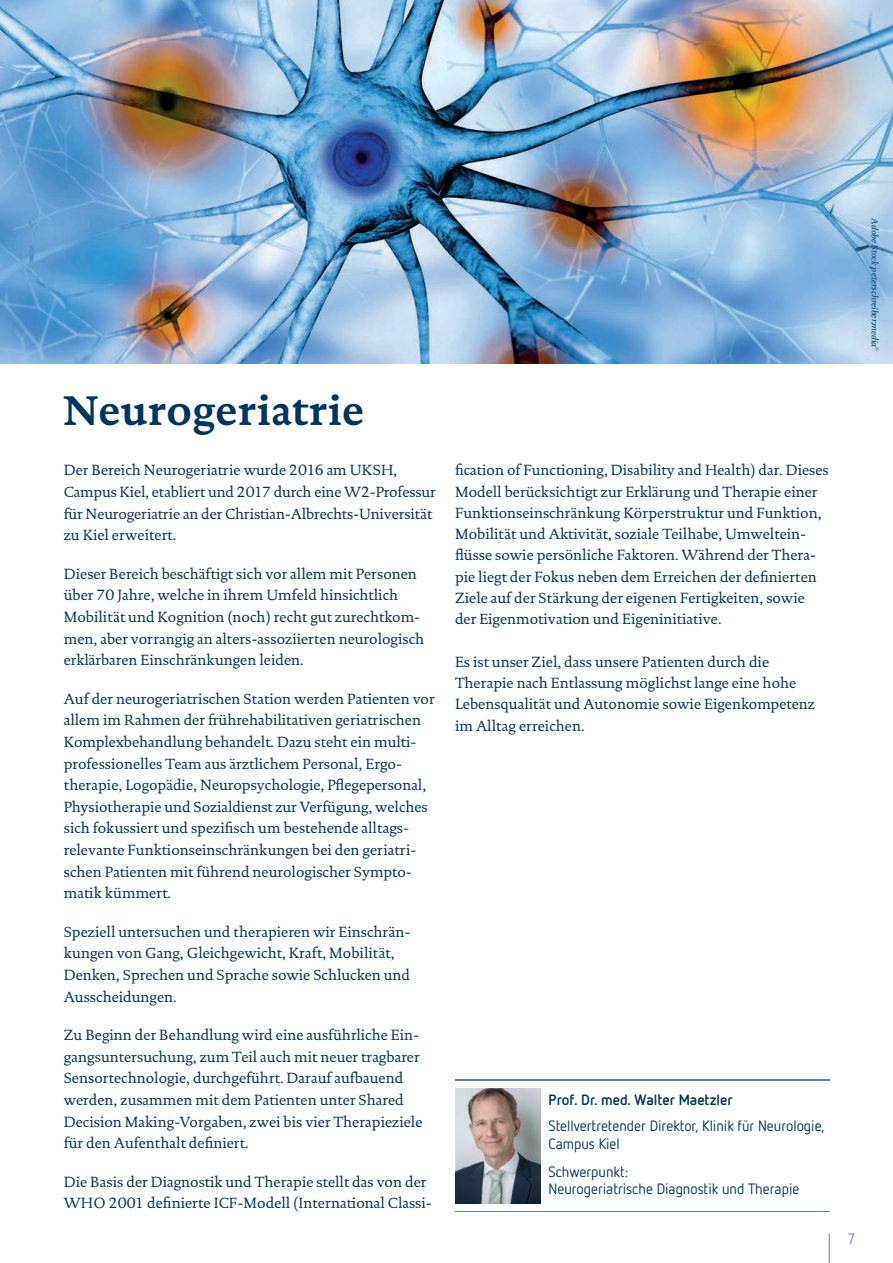
<style>
.page{position:relative;width:893px;height:1263px;background:#fff}
.page>*{position:absolute;margin:0;border:0;box-sizing:border-box;transform-origin:0 0}
.t1{font:700 42px "Documenta Dtl";color:#003562}
.t2{font:15px/21.6px "Documenta Dtl";color:#003562}
.t3{font:15px/18px "Netto OT";color:#003562}
.t4{font:700 15px "Netto OT";color:#003562}
.t5{font:15px "Netto OT";color:#5e7fa5}
.t6{font:italic 9px "Documenta Dtl";color:#003562}
.t7{font:italic 4.5px "Documenta Dtl";color:#003562}
.s1{font-family:"VAG Rounded";font-weight:300}
</style>
<div class="page">
<hr style="left:829px;top:1233px;width:1px;height:30px;background:#5e7fa5">
<hr style="left:455px;top:1079px;width:374px;height:1px;background:#5e7fa5">
<hr style="left:455px;top:1211px;width:374px;height:1px;background:#5e7fa5">
<img style="left:455px;top:1088px;width:85px;height:115px">
<img style="left:0;top:0;width:893px;height:364px">
<h1 class="t1" style="left:64px;top:392px;width:302px">Neurogeriatrie</h1>
<p class="t2" style="left:64px;top:461px;width:373px">Der Bereich Neurogeriatrie wurde 2016 am UKSH, Campus Kiel, etabliert und 2017 durch eine W2-Professur für Neurogeriatrie an der Christian-Albrechts-Universität zu Kiel erweitert.</p>
<p class="t2" style="left:64px;top:564px;width:362px">Dieser Bereich beschäftigt sich vor allem mit Personen über 70 Jahre, welche in ihrem Umfeld hinsichtlich Mobilität und Kognition (noch) recht gut zurechtkom&shy;men, aber vorrangig an alters-assoziierten neurologisch erklärbaren Einschränkungen leiden.</p>
<p class="t2" style="left:64px;top:689px;width:372px">Auf der neurogeriatrischen Station werden Patienten vor allem im Rahmen der frührehabilitativen geriatrischen Komplexbehandlung behandelt. Dazu steht ein multi&shy;professionelles Team aus ärztlichem Personal, Ergo&shy;therapie, Logopädie, Neuropsychologie, Pflegepersonal, Physiotherapie und Sozialdienst zur Verfügung, welches sich fokussiert und spezifisch um bestehende alltags&shy;relevante Funktionseinschränkungen bei den geriatri&shy;schen Patienten mit führend neurologischer Sympto&shy;matik kümmert.</p>
<p class="t2" style="left:64px;top:922px;width:348px">Speziell untersuchen und therapieren wir Einschrän&shy;kungen von Gang, Gleichgewicht, Kraft, Mobilität, Denken, Sprechen und Sprache sowie Schlucken und Ausscheidungen.</p>
<p class="t2" style="left:64px;top:1025px;width:360px">Zu Beginn der Behandlung wird eine ausführliche Ein&shy;gangsuntersuchung, zum Teil auch mit neuer tragbarer Sensortechnologie, durchgeführt. Darauf aufbauend werden, zusammen mit dem Patienten unter Shared Decision Making-Vorgaben, zwei bis vier Therapieziele für den Aufenthalt definiert.</p>
<p class="t2" style="left:64px;top:1172px;width:370px">Die Basis der Diagnostik und Therapie stellt das von der<br>WHO 2001 definierte ICF-Modell (International Classi-</p>
<p class="t2" style="left:455px;top:461px;width:375px">fication of Functioning, Disability and Health) dar. Dieses Modell berücksichtigt zur Erklärung und Therapie einer Funktionseinschränkung Körperstruktur und Funktion, Mobilität und Aktivität, soziale Teilhabe, Umweltein&shy;flüsse sowie persönliche Faktoren. Während der Thera&shy;pie liegt der Fokus neben dem Erreichen der definierten Ziele auf der Stärkung der eigenen Fertigkeiten, sowie der Eigenmotivation und Eigeninitiative.</p>
<p class="t2" style="left:455px;top:652px;width:362px">Es ist unser Ziel, dass unsere Patienten durch die Therapie nach Entlassung möglichst lange eine hohe Lebensqualität und Autonomie sowie Eigenkompetenz im Alltag erreichen.</p>
<p class="t4" style="left:549px;top:1094px;width:186px">Prof. Dr. med. Walter Maetzler</p>
<p class="t3" style="left:549px;top:1119px;width:278px">Stellvertretender Direktor, Klinik fu¨r Neurologie,<br>Campus Kiel</p>
<p class="t3" style="left:549px;top:1165px;width:252px;line-height:17px">Schwerpunkt<span class="s1">:<br></span>Neurogeriatrische Diagnostik und Therapie</p>
<p class="t6" style="left:880px;top:218px;width:130px;rotate:90deg">Adobe Stock peterschreiber.media</p>
<p class="t7" style="left:880px;top:347px;width:5px;rotate:90deg">©</p>
<p class="t5" style="left:848px;top:1233px;width:8px">7</p>
</div>
